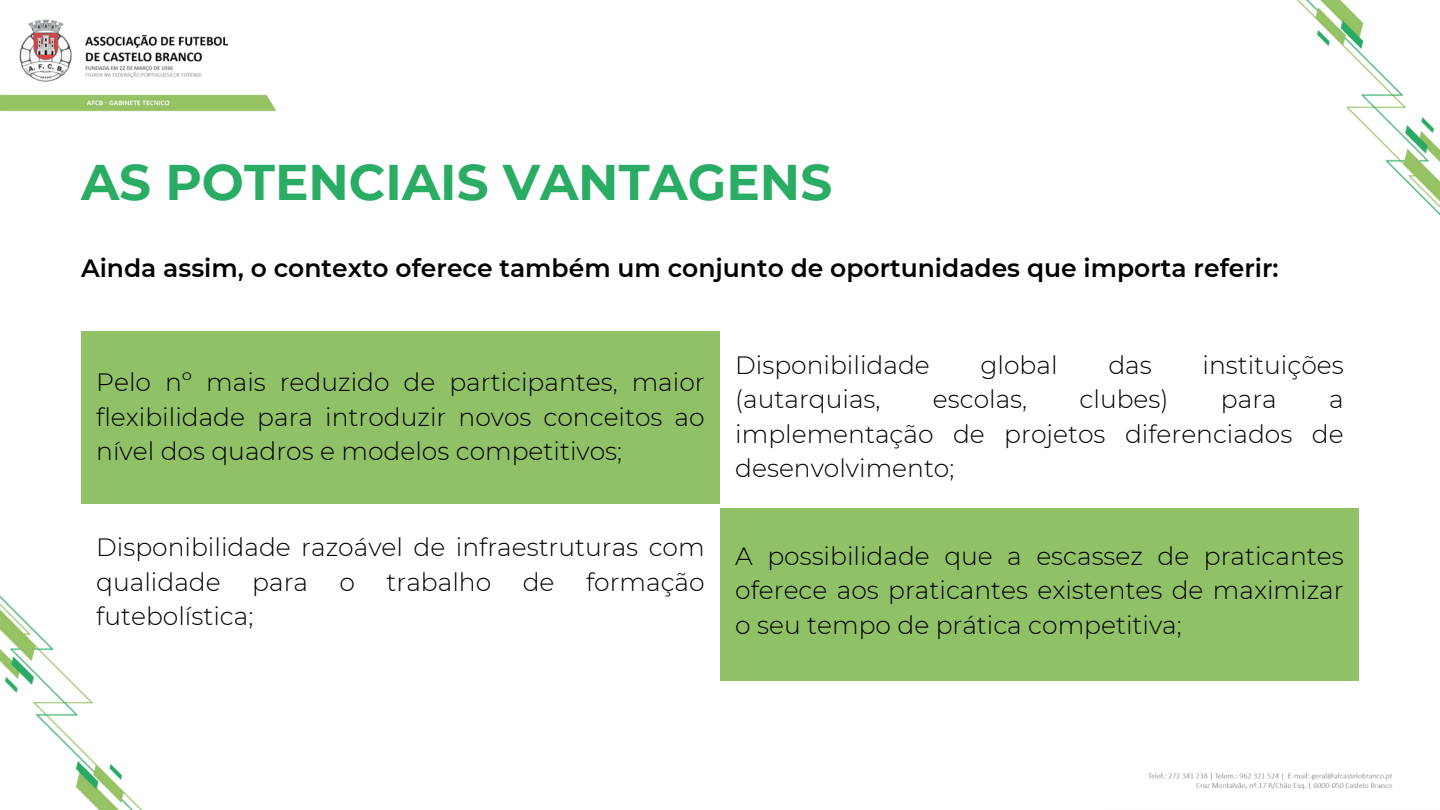
<style>
.page{position:relative;width:1440px;height:810px;background:#fff}
.page>*{position:absolute;margin:0;border:0;box-sizing:border-box;transform-origin:0 0}
.t1{font:700 50px "Montserrat";color:#2aac65}
.t2{font:300 25px/34.5px "Montserrat";color:#000;text-align:justify}
.t3{font:600 25px "Montserrat";color:#000}
</style>
<div class="page">
<img style="left:0;top:19px;width:277px;height:93px">
<div style="left:720px;top:508px;width:639px;height:172px;background:#90c167"></div>
<img style="left:1148px;top:772px;width:245px;height:18px">
<img style="left:0;top:595px;width:143px;height:215px">
<img style="left:1297px;top:0;width:143px;height:216px">
<div style="left:81px;top:331px;width:639px;height:173px;background:#90c167"></div>
<p class="t1" style="left:81px;top:151px;width:753px">AS POTENCIAIS VANTAGENS</p>
<h2 class="t3" style="left:81px;top:253px;width:1199px">Ainda assim, o contexto oferece também um conjunto de oportunidades que importa referir:</h2>
<p class="t2" style="left:96px;top:365px;width:610px">Pelo nº mais reduzido de participantes, maior flexibilidade para introduzir novos conceitos ao nível dos quadros e modelos competitivos;</p>
<p class="t2" style="left:96px;top:530px;width:610px">Disponibilidade razoável de infraestruturas com qualidade</p>
<p class="t2" style="left:252px;top:564px;width:57px">para</p>
<p class="t2" style="left:340px;top:564px;width:17px">o</p>
<p class="t2" style="left:387px;top:564px;width:106px">trabalho</p>
<p class="t2" style="left:523px;top:564px;width:33px">de</p>
<p class="t2" style="left:586px;top:564px;width:120px">formação</p>
<p class="t2" style="left:96px;top:599px;width:159px">futebolística;</p>
<p class="t2" style="left:735px;top:348px;width:196px">Disponibilidade</p>
<p class="t2" style="left:981px;top:348px;width:79px">global</p>
<p class="t2" style="left:1108px;top:348px;width:45px">das</p>
<p class="t2" style="left:1203px;top:348px;width:143px">instituições</p>
<p class="t2" style="left:735px;top:382px;width:147px">(autarquias,</p>
<p class="t2" style="left:933px;top:382px;width:96px">escolas,</p>
<p class="t2" style="left:1080px;top:382px;width:90px">clubes)</p>
<p class="t2" style="left:1221px;top:382px;width:57px">para</p>
<p class="t2" style="left:735px;top:382px;width:610px;text-indent:594px">a implementação de projetos diferenciados de desenvolvimento;</p>
<p class="t2" style="left:735px;top:539px;width:610px">A possibilidade que a escassez de praticantes oferece aos praticantes existentes de maximizar o seu tempo de prática competitiva;</p>
</div>
